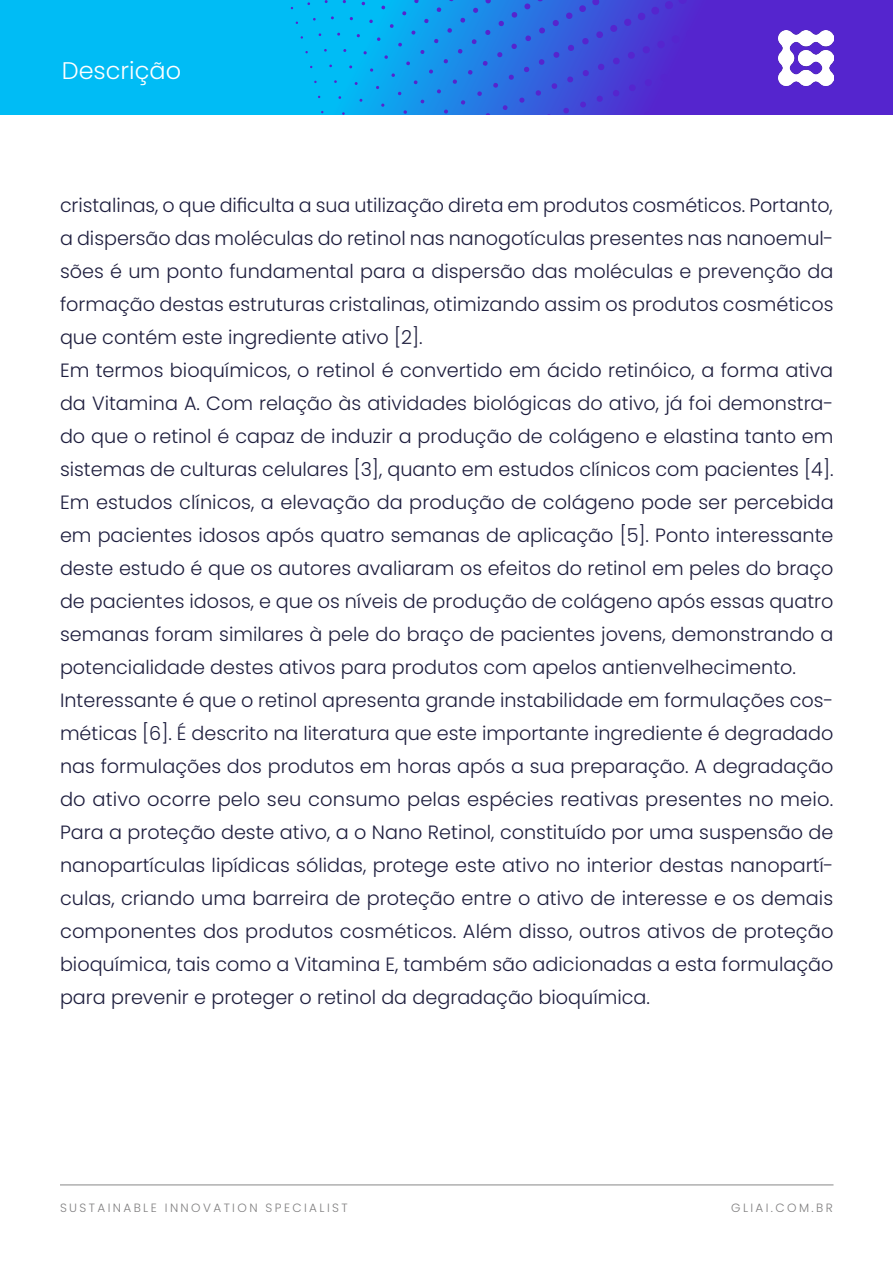
<style>
.page{position:relative;width:893px;height:1263px;background:#fff}
.page>*{position:absolute;margin:0;border:0;box-sizing:border-box;transform-origin:0 0}
.t1{font:300 24px "Poppins";color:#fff}
.t2{font:300 19.2px/33px "Poppins";color:#1e1e3e}
.t3{font:300 12px "Poppins";letter-spacing:.2em;color:#818081}
</style>
<div class="page">
<hr style="left:60px;top:1185px;width:773px;height:1px;background:#878787">
<svg style="left:0;top:0;width:893px;height:115px;background:#129bec"></svg>
<svg style="left:250px;top:0;width:563px;height:115px;background:#2c6de0"></svg>
<img style="left:778px;top:30px;width:55px;height:56px">
<p class="t1" style="left:62px;top:56px;width:121px">Descrição</p>
<p class="t2" style="left:60px;top:188px;width:775px">cristalinas, o que dificulta a sua utilização direta em produtos cosméticos. Portanto, a dispersão das moléculas do retinol nas nanogotículas presentes nas nanoemul&shy;sões é um ponto fundamental para a dispersão das moléculas e prevenção da formação destas estruturas cristalinas, otimizando assim os produtos cosméticos que contém este ingrediente ativo [2].<br>Em termos bioquímicos, o retinol é convertido em ácido retinóico, a forma ativa da Vitamina A. Com relação às atividades biológicas do ativo, já foi demonstra&shy;do que o retinol é capaz de induzir a produção de colágeno e elastina tanto em sistemas de culturas celulares [3], quanto em estudos clínicos com pacientes [4].<br>Em estudos clínicos, a elevação da produção de colágeno pode ser percebida em pacientes idosos após quatro semanas de aplicação [5]. Ponto interessante deste estudo é que os autores avaliaram os efeitos do retinol em peles do braço de pacientes idosos, e que os níveis de produção de colágeno após essas quatro semanas foram similares à pele do braço de pacientes jovens, demonstrando a potencialidade destes ativos para produtos com apelos antienvelhecimento.<br>Interessante é que o retinol apresenta grande instabilidade em formulações cos&shy;méticas [6]. É descrito na literatura que este importante ingrediente é degradado nas formulações dos produtos em horas após a sua preparação. A degradação do ativo ocorre pelo seu consumo pelas espécies reativas presentes no meio.<br>Para a proteção deste ativo, a o Nano Retinol, constituído por uma suspensão de nanopartículas lipídicas sólidas, protege este ativo no interior destas nanopartí&shy;culas, criando uma barreira de proteção entre o ativo de interesse e os demais componentes dos produtos cosméticos. Além disso, outros ativos de proteção bioquímica, tais como a Vitamina E, também são adicionadas a esta formulação para prevenir e proteger o retinol da degradação bioquímica.</p>
<p class="t3" style="left:60px;top:1201px;width:289px">SUSTAINABLE INNOVATION SPECIALIST</p>
<p class="t3" style="left:731px;top:1201px;width:103px">GLIAI.COM.BR</p>
</div>
